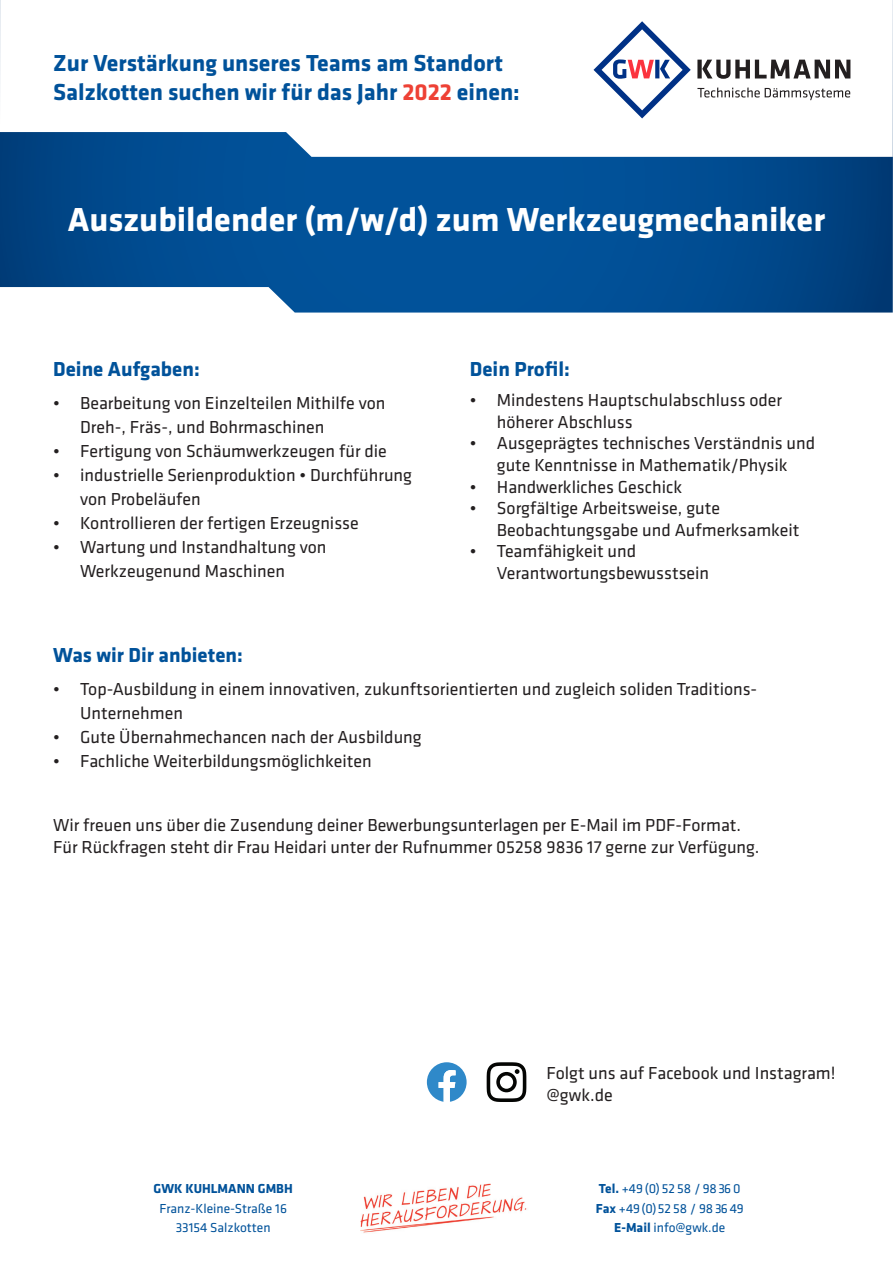
<style>
.page{position:relative;width:893px;height:1263px;background:#fff}
.page>*{position:absolute;margin:0;border:0;box-sizing:border-box;transform-origin:0 0}
.t1{font:700 34.5px "Klavika";color:#fff}
.t2{font:700 24px/28.8px "Klavika";color:#01529a}
.t3{font:700 21px "Klavika";color:#01529a}
.t4{font:18px/21.6px "Klavika";color:#231f20}
.t5{font:13.5px/19.5px "Klavika";color:#01529a;text-align:center}
.t6{font:700 13.5px "Klavika";color:#01529a}
.s1{color:#ee4135}
.s2{font-weight:700}
</style>
<div class="page">
<svg style="left:0;top:157px;width:893px;height:156px;background:#0e5596"></svg>
<svg style="left:0;top:0;width:893px;height:157px"></svg>
<img style="left:360px;top:1183px;width:167px;height:50px">
<svg style="left:593px;top:21px;width:98px;height:97px"></svg>
<svg style="left:697px;top:60px;width:153px;height:19px"></svg>
<svg style="left:697px;top:87px;width:153px;height:13px"></svg>
<svg style="left:427px;top:1062px;width:40px;height:40px"></svg>
<svg style="left:487px;top:1062px;width:39px;height:40px"></svg>
<h2 class="t2" style="left:53px;top:48px;width:468px">Zur Verstärkung unseres Teams am Standort<br>Salzkotten suchen wir für das Jahr <span class="s1">2022</span> einen:</h2>
<h1 class="t1" style="left:68px;top:195px;width:759px">Auszubildender (m/w/d) zum Werkzeugmechaniker</h1>
<p class="t3" style="left:53px;top:354px;width:148px">Deine Aufgaben:</p>
<p class="t4" style="left:80px;top:390px;width:307px;line-height:24px;text-indent:-27px">• Bearbeitung von Einzelteilen Mithilfe von<br>Dreh-, Fräs-, und Bohrmaschinen</p>
<p class="t4" style="left:53px;top:439px;width:335px">• Fertigung von Schäumwerkzeugen für die</p>
<p class="t4" style="left:80px;top:462px;width:333px;line-height:24px;text-indent:-27px">• industrielle Serienproduktion • Durchführung von Probeläufen</p>
<p class="t4" style="left:53px;top:511px;width:307px">• Kontrollieren der fertigen Erzeugnisse</p>
<p class="t4" style="left:80px;top:534px;width:248px;line-height:24px;text-indent:-27px">• Wartung und Instandhaltung von<br>Werkzeugenund Maschinen</p>
<p class="t3" style="left:470px;top:354px;width:102px">Dein Profil:</p>
<p class="t4" style="left:497px;top:389px;width:287px;text-indent:-27px">• Mindestens Hauptschulabschluss oder höherer Abschluss</p>
<p class="t4" style="left:470px;top:432px;width:347px;text-align:center">• Ausgeprägtes technisches Verständnis und gute Kenntnisse in Mathematik/Physik</p>
<p class="t4" style="left:470px;top:475px;width:214px">• Handwerkliches Geschick</p>
<p class="t4" style="left:497px;top:497px;width:304px;text-indent:-27px">• Sorgfältige Arbeitsweise, gute<br>Beobachtungsgabe und Aufmerksamkeit</p>
<p class="t4" style="left:497px;top:540px;width:214px;text-indent:-27px">• Teamfähigkeit und<br>Verantwortungsbewusstsein</p>
<p class="t3" style="left:53px;top:640px;width:191px">Was wir Dir anbieten:</p>
<p class="t4" style="left:80px;top:676px;width:679px;line-height:24px;text-indent:-27px">• Top-Ausbildung in einem innovativen, zukunftsorientierten und zugleich soliden Traditions-<br>Unternehmen</p>
<p class="t4" style="left:53px;top:725px;width:370px">• Gute Übernahmechancen nach der Ausbildung</p>
<p class="t4" style="left:53px;top:749px;width:320px">• Fachliche Weiterbildungsmöglichkeiten</p>
<p class="t4" style="left:53px;top:814px;width:708px">Wir freuen uns über die Zusendung deiner Bewerbungsunterlagen per E-Mail im PDF-Format.<br>Für Rückfragen steht dir Frau Heidari unter der Rufnummer 05258 9836 17 gerne zur Verfügung.</p>
<p class="t6" style="left:154px;top:1179px;width:141px">GWK KUHLMANN GMBH</p>
<p class="t5" style="left:159px;top:1198px;width:129px">Franz-Kleine-Straße 16<br>33154 Salzkotten</p>
<p class="t4" style="left:546px;top:1062px;width:291px">Folgt uns auf Facebook und Instagram! @gwk.de</p>
<p class="t5" style="left:596px;top:1178px;width:149px"><span class="s2">Tel.</span> +49 (0) 52 58 / 98 36 0<br><span class="s2">Fax</span> +49(0)52 58 / 98 36 49<br><span class="s2">E-Mail</span> info@gwk.de</p>
</div>
